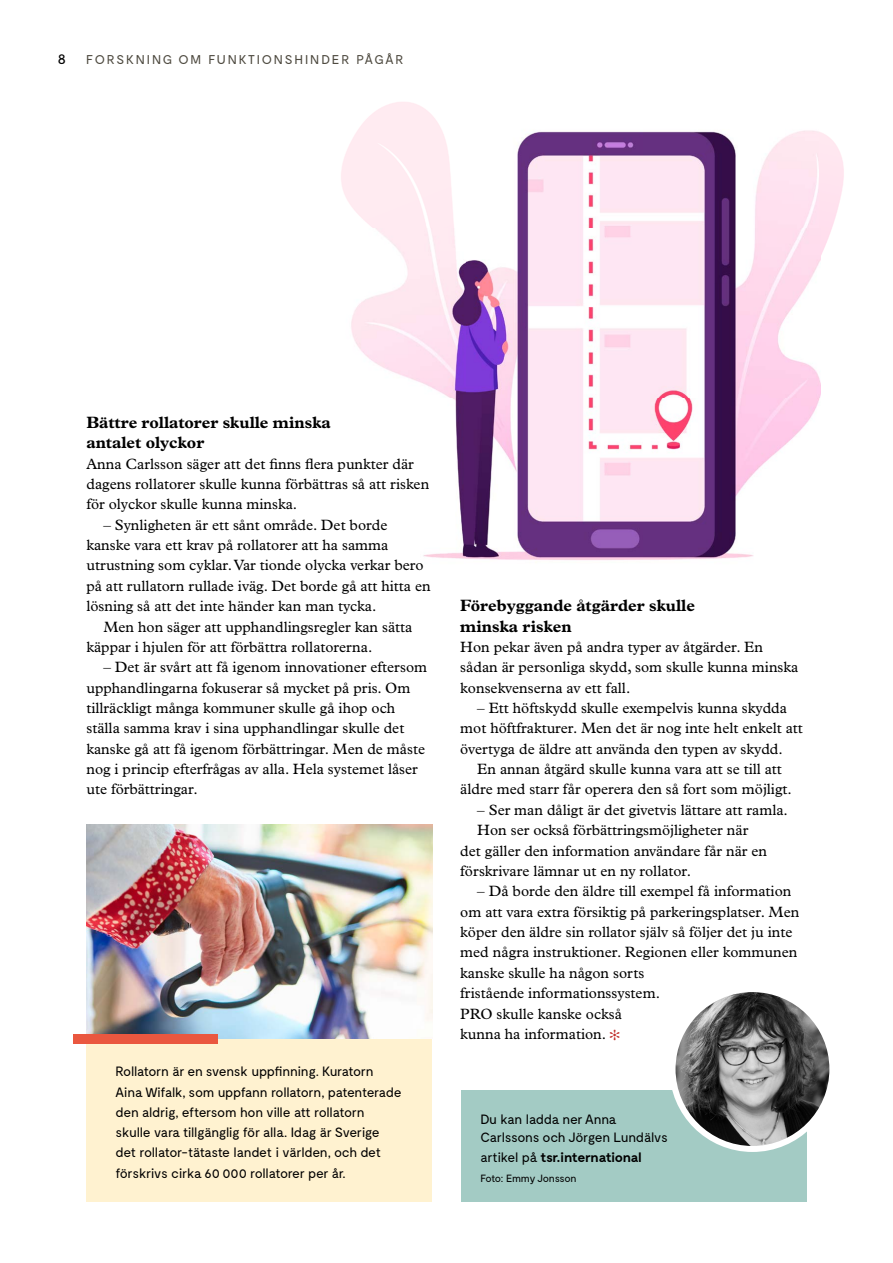
<style>
.page{position:relative;width:893px;height:1263px;background:#fff}
.page>*{position:absolute;margin:0;border:0;box-sizing:border-box;transform-origin:0 0}
.H2_-_Mellanrubrik{font:700 16.5px/20.4px "Plantin Std";color:#000}
.Brödtext_Plantin{font:15px/20.4px "Plantin Std";color:#000}
.Brödtext_Plantin_-_u{font:15px/20.4px "Plantin Std";color:#000}
.t1{font:15px "Moderat";color:#000}
.Bild-_och_faktatext{font:13.5px/20.2px "Moderat";letter-spacing:-.025em;color:#000}
.Namnruta{font:13.5px/18px "Moderat";letter-spacing:-.025em;color:#000}
.Namnruta-2{font:700 13.5px "Moderat";letter-spacing:-.025em;color:#000}
.t2{font:12.75px "Moderat";letter-spacing:.14em;color:#4e4a40}
.Fotocred{font:10.5px "Moderat";letter-spacing:-.03em;color:#000}
.s1{color:#c1302d}
.s2{font-weight:400}
</style>
<div class="page">
<img style="left:341px;top:102px;width:503px;height:458px">
<div style="left:86px;top:1039px;width:346px;height:163px;background:#fff2d0"></div>
<div style="left:461px;top:1090px;width:346px;height:112px;background:#a3cbc4"></div>
<img style="left:672px;top:989px;width:160px;height:160px;border-radius:80px">
<div style="left:669px;top:986px;width:166px;height:166px;border:6px solid #fff;border-radius:50%"></div>
<img style="left:86px;top:825px;width:346px;height:214px">
<div style="left:74px;top:1034px;width:144px;height:9px;background:#ea573f"></div>
<p class="t1" style="left:58px;top:50px;width:10px">8</p>
<p class="t2" style="left:86px;top:53px;width:319px">FORSKNING OM FUNKTIONSHINDER PÅGÅR</p>
<h2 class="H2_-_Mellanrubrik" style="left:86px;top:412px;width:246px">Bättre rollatorer skulle minska antalet olyckor</h2>
<p class="Brödtext_Plantin_-_u" style="left:86px;top:453px;width:344px">Anna Carlsson säger att det finns flera punkter där dagens rollatorer skulle kunna förbättras så att risken för olyckor skulle kunna minska.</p>
<p class="Brödtext_Plantin" style="left:86px;top:514px;width:346px;text-indent:17px">– Synligheten är ett sånt område. Det borde kanske vara ett krav på rollatorer att ha samma utrustning som cyklar. Var tionde olycka verkar bero på att rullatorn rullade iväg. Det borde gå att hitta en lösning så att det inte händer kan man tycka.</p>
<p class="Brödtext_Plantin" style="left:86px;top:616px;width:327px;text-indent:17px">Men hon säger att upphandlingsregler kan sätta käppar i hjulen för att förbättra rollatorerna.</p>
<p class="Brödtext_Plantin" style="left:86px;top:657px;width:342px;text-indent:17px">– Det är svårt att få igenom innovationer eftersom upphandlingarna fokuserar så mycket på pris. Om tillräckligt många kommuner skulle gå ihop och ställa samma krav i sina upphandlingar skulle det kanske gå att få igenom förbättringar. Men de måste nog i princip efterfrågas av alla. Hela systemet låser ute förbättringar.</p>
<p class="Bild-_och_faktatext" style="left:116px;top:1062px;width:288px">Rollatorn är en svensk uppfinning. Kuratorn Aina Wifalk, som uppfann rollatorn, patenterade den aldrig, eftersom hon ville att rollatorn skulle vara tillgänglig för alla. Idag är Sverige det rollator-tätaste landet i världen, och det förskrivs cirka 60 000 rollatorer per år.</p>
<h2 class="H2_-_Mellanrubrik" style="left:460px;top:595px;width:236px">Förebyggande åtgärder skulle minska risken</h2>
<p class="Brödtext_Plantin_-_u" style="left:460px;top:637px;width:340px">Hon pekar även på andra typer av åtgärder. En sådan är personliga skydd, som skulle kunna minska konsekvenserna av ett fall.</p>
<p class="Brödtext_Plantin" style="left:460px;top:698px;width:344px;text-indent:17px">– Ett höftskydd skulle exempelvis kunna skydda mot höftfrakturer. Men det är nog inte helt enkelt att övertyga de äldre att använda den typen av skydd.</p>
<p class="Brödtext_Plantin" style="left:460px;top:759px;width:333px;text-align:center">En annan åtgärd skulle kunna vara att se till att äldre med starr får operera den så fort som möjligt.</p>
<p class="Brödtext_Plantin" style="left:477px;top:800px;width:312px">– Ser man dåligt är det givetvis lättare att ramla.</p>
<p class="Brödtext_Plantin" style="left:460px;top:820px;width:308px;text-indent:17px">Hon ser också förbättringsmöjligheter när det gäller den information användare får när en förskrivare lämnar ut en ny rollator.</p>
<p class="Brödtext_Plantin" style="left:460px;top:881px;width:340px;text-indent:17px">– Då borde den äldre till exempel få information om att vara extra försiktig på parkeringsplatser. Men köper den äldre sin rollator själv så följer det ju inte med några instruktioner. Regionen eller kommunen kanske skulle ha någon sorts<br>fristående informationssystem.<br>PRO skulle kanske också<br>kunna ha information. <span class="s1">✻</span></p>
<p class="Namnruta" style="left:480px;top:1110px;width:189px">Du kan ladda ner Anna<br>Carlssons och Jörgen Lundälvs</p>
<p class="Namnruta-2" style="left:480px;top:1149px;width:163px"><span class="s2">artikel på</span> tsr.international</p>
<p class="Fotocred" style="left:480px;top:1172px;width:98px">Foto: Emmy Jonsson</p>
</div>
